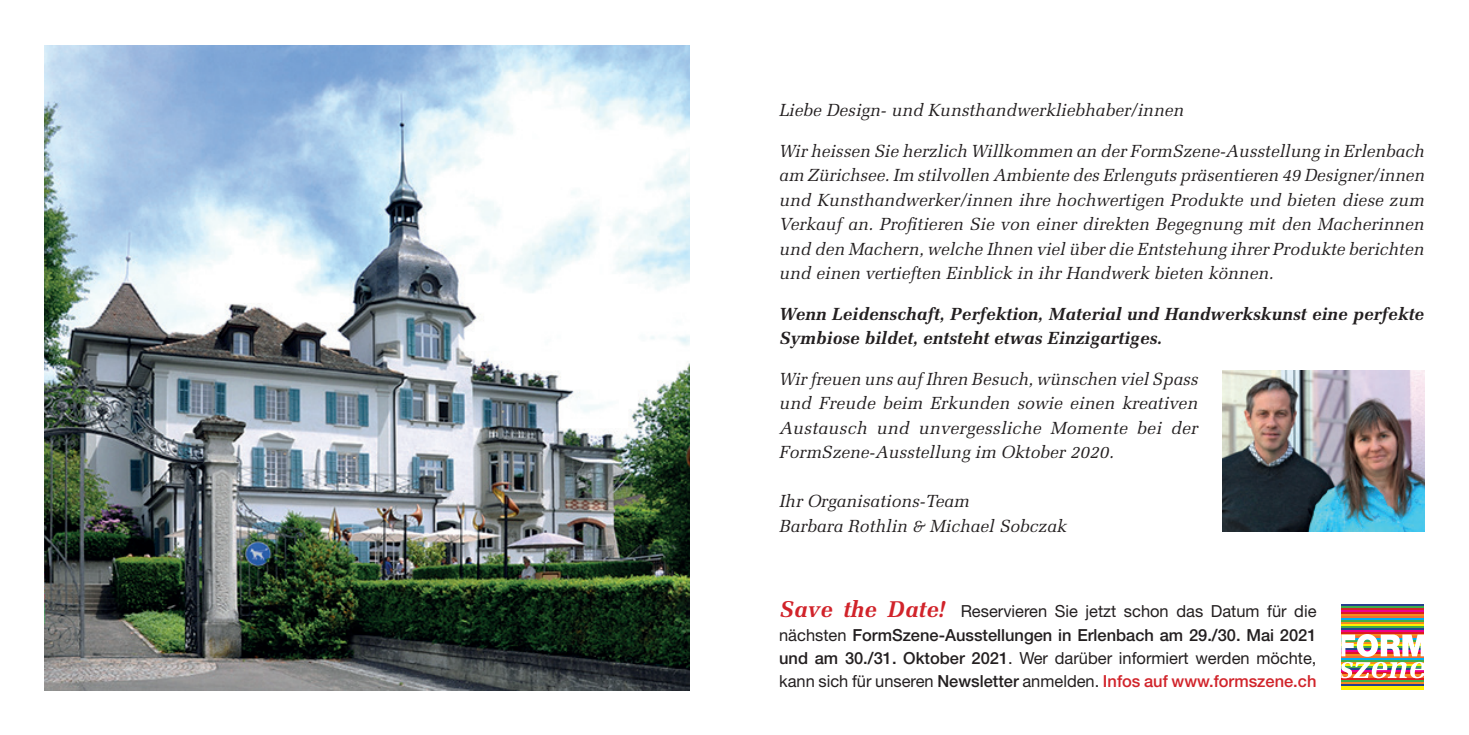
<style>
.page{position:relative;width:1469px;height:735px;background:#fff}
.page>*{position:absolute;margin:0;border:0;box-sizing:border-box;transform-origin:0 0}
.t1{font:italic 17.5px/24.5px "Melior";color:#231f20;text-align:justify}
.t2{font:italic 700 17.5px/24.5px "Melior";color:#231f20}
.t3{font:16.62px/23.3px "Helvetica Neue";color:#231f20;text-align:justify}
.s1{font-family:"Melior";font-weight:700;font-style:italic;font-size:22.75px;color:#d1232a}
.s2{font-weight:500}
.s3{font-weight:500;color:#d1232a}
</style>
<div class="page">
<img style="left:45px;top:46px;width:645px;height:644px">
<hr style="left:1341px;top:604px;width:83px;height:3px;background:#253f8e">
<hr style="left:1341px;top:606px;width:83px;height:3px;background:#40ae49">
<hr style="left:1341px;top:608px;width:83px;height:3px;background:#d1232a">
<hr style="left:1341px;top:610px;width:83px;height:3px;background:#ed028c">
<hr style="left:1341px;top:612px;width:83px;height:3px;background:#de1920">
<hr style="left:1341px;top:614px;width:83px;height:3px;background:#f68c1f">
<hr style="left:1341px;top:616px;width:83px;height:3px;background:#f36e31">
<hr style="left:1341px;top:618px;width:83px;height:3px;background:#00aeef">
<hr style="left:1341px;top:620px;width:83px;height:3px;background:#40ae49">
<hr style="left:1341px;top:622px;width:83px;height:3px;background:#f68c1f">
<hr style="left:1341px;top:624px;width:83px;height:3px;background:#fff101">
<hr style="left:1341px;top:626px;width:83px;height:3px;background:#40ae49">
<hr style="left:1341px;top:628px;width:83px;height:3px;background:#253f8e">
<hr style="left:1341px;top:630px;width:83px;height:3px;background:#ed028c">
<hr style="left:1341px;top:632px;width:83px;height:3px;background:#de1920">
<hr style="left:1341px;top:677px;width:83px;height:3px;background:#de1920">
<hr style="left:1341px;top:679px;width:83px;height:3px;background:#40ae49">
<hr style="left:1341px;top:681px;width:83px;height:3px;background:#f68c1f">
<hr style="left:1341px;top:683px;width:83px;height:3px;background:#253f8e">
<hr style="left:1341px;top:685px;width:83px;height:3px;background:#fff101">
<svg style="left:1341px;top:634px;width:83px;height:44px"></svg>
<img style="left:1222px;top:371px;width:202px;height:160px">
<p class="t1" style="left:779px;top:98px;width:406px">Liebe Design- und Kunsthandwerkliebhaber/innen</p>
<p class="t1" style="left:779px;top:138px;width:647px">Wir heissen Sie herzlich Willkommen an der FormSzene-Ausstellung in Erlenbach am Zürichsee. Im stilvollen Ambiente des Erlenguts präsentieren 49 Designer/innen und Kunsthandwerker/innen ihre hochwertigen Produkte und bieten diese zum Verkauf an. Profitieren Sie von einer direkten Begegnung mit den Macherinnen und den Machern, welche Ihnen viel über die Entstehung ihrer Produkte berichten und einen vertieften Einblick in ihr Handwerk bieten können.</p>
<p class="t2" style="left:779px;top:301px;width:646px">Wenn Leidenschaft, Perfektion, Material und Handwerkskunst eine perfekte<br>Symbiose bildet, entsteht etwas Einzigartiges.</p>
<p class="t1" style="left:779px;top:366px;width:420px">Wir freuen uns auf Ihren Besuch, wünschen viel Spass und Freude beim Erkunden sowie einen kreativen Austausch und unvergessliche Momente bei der FormSzene-Ausstellung im Oktober 2020.</p>
<p class="t1" style="left:779px;top:488px;width:289px">Ihr Organisations-Team<br>Barbara Rothlin &amp; Michael Sobczak</p>
<p class="t3" style="left:779px;top:599px;width:539px"><span class="s1">Save the Date!</span> Reservieren Sie jetzt schon das Datum für die nächsten <span class="s2">FormSzene-Ausstellungen in Erlenbach am 29./30. Mai 2021 und am 30./31. Oktober 2021</span>. Wer darüber informiert werden möchte, kann sich für unseren <span class="s2">Newsletter</span> anmelden. <span class="s3">Infos auf www.formszene.ch</span></p>
</div>
